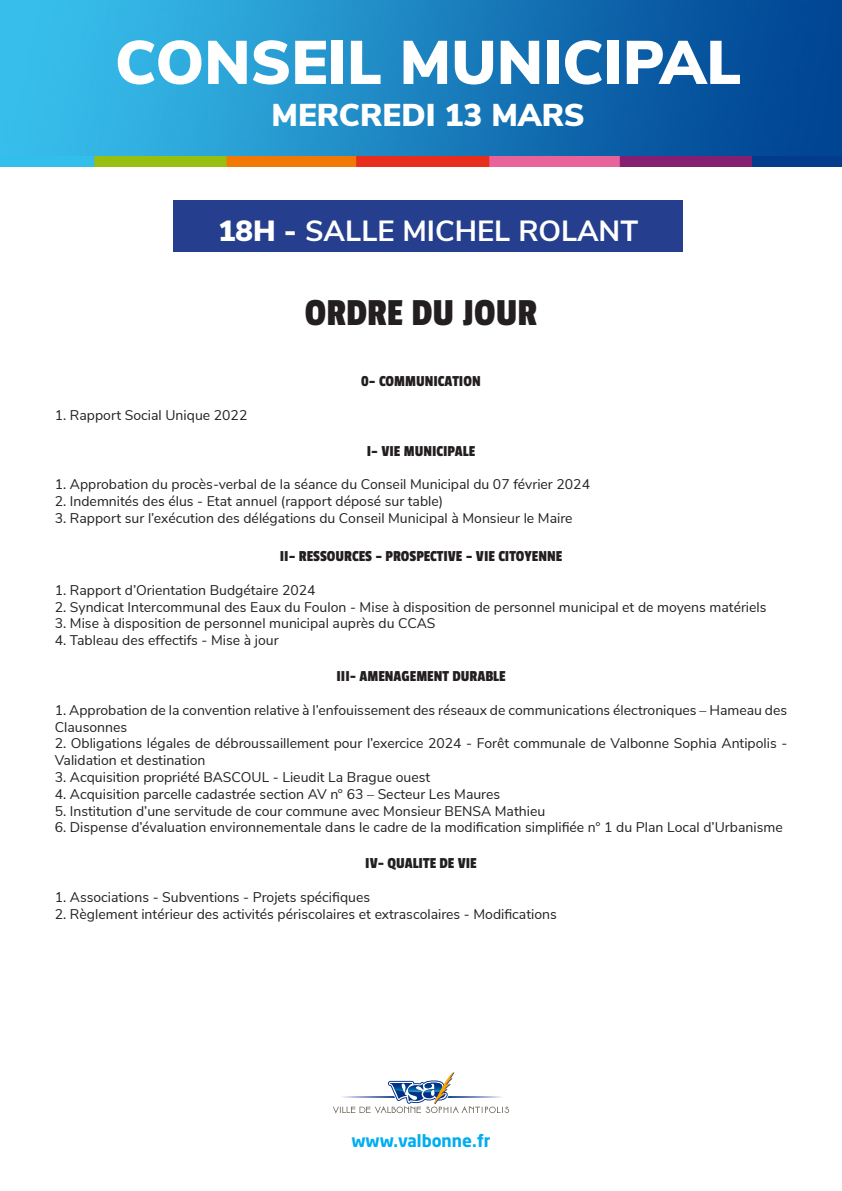
<style>
.page{position:relative;width:842px;height:1191px;background:#fff}
.page>*{position:absolute;margin:0;border:0;box-sizing:border-box;transform-origin:0 0}
.t1{font:900 61.2px "Nunito Sans";color:#fff}
.t2{font:40px "Passion One";color:#231f20}
.t3{font:900 31.5px "Nunito Sans";color:#fff}
.t4{font:700 29.1px "Nunito Sans";color:#fff}
.t5{font:700 16.8px "Neo Sans Std";color:#00aeef}
.Titres{font:16px "Passion One";color:#231f20}
.Titres-2{font:14px/16.8px "Nunito Sans";color:#231f20}
.s1{font-weight:900}
</style>
<div class="page">
<svg style="left:333px;top:1072px;width:176px;height:41px"></svg>
<div style="left:173px;top:201px;width:510px;height:51px;background:#253f8e"></div>
<img style="left:0;top:0;width:842px;height:166px">
<p class="t1" style="left:115px;top:18px;width:628px">CONSEIL MUNICIPAL</p>
<p class="t3" style="left:271px;top:92px;width:315px">MERCREDI 13 MARS</p>
<p class="t4" style="left:218px;top:210px;width:422px"><span class="s1">18H -</span> SALLE MICHEL ROLANT</p>
<p class="t2" style="left:305px;top:291px;width:234px">ORDRE DU JOUR</p>
<p class="Titres-2" style="left:55px;top:405px;width:194px">1. Rapport Social Unique 2022</p>
<p class="Titres" style="left:361px;top:372px;width:121px">0– COMMUNICATION</p>
<p class="Titres" style="left:367px;top:442px;width:110px">I– VIE MUNICIPALE</p>
<p class="Titres-2" style="left:55px;top:475px;width:537px">1. Approbation du procès-verbal de la séance du Conseil Municipal du 07 février 2024</p>
<p class="Titres-2" style="left:55px;top:492px;width:390px">2. Indemnités des élus - Etat annuel (rapport déposé sur table)</p>
<p class="Titres-2" style="left:55px;top:508px;width:519px">3. Rapport sur l’exécution des délégations du Conseil Municipal à Monsieur le Maire</p>
<p class="Titres" style="left:280px;top:548px;width:284px">II– RESSOURCES – PROSPECTIVE – VIE CITOYENNE</p>
<p class="Titres-2" style="left:55px;top:580px;width:262px">1. Rapport d’Orientation Budgétaire 2024</p>
<p class="Titres-2" style="left:55px;top:597px;width:713px">2. Syndicat Intercommunal des Eaux du Foulon - Mise à disposition de personnel municipal et de moyens matériels</p>
<p class="Titres-2" style="left:55px;top:614px;width:382px">3. Mise à disposition de personnel municipal auprès du CCAS</p>
<p class="Titres-2" style="left:55px;top:631px;width:226px">4. Tableau des effectifs - Mise à jour</p>
<p class="Titres" style="left:336px;top:668px;width:171px">III- AMENAGEMENT DURABLE</p>
<p class="Titres-2" style="left:55px;top:700px;width:734px">1. Approbation de la convention relative à l’enfouissement des réseaux de communications électroniques – Hameau des<br>Clausonnes</p>
<p class="Titres-2" style="left:55px;top:734px;width:734px">2. Obligations légales de débroussaillement pour l’exercice 2024 - Forêt communale de Valbonne Sophia Antipolis -<br>Validation et destination</p>
<p class="Titres-2" style="left:55px;top:768px;width:377px">3. Acquisition propriété BASCOUL - Lieudit La Brague ouest</p>
<p class="Titres-2" style="left:55px;top:784px;width:447px">4. Acquisition parcelle cadastrée section AV n° 63 – Secteur Les Maures</p>
<p class="Titres-2" style="left:55px;top:801px;width:492px">5. Institution d’une servitude de cour commune avec Monsieur BENSA Mathieu</p>
<p class="Titres-2" style="left:55px;top:818px;width:729px">6. Dispense d’évaluation environnementale dans le cadre de la modification simplifiée n° 1 du Plan Local d’Urbanisme</p>
<p class="Titres" style="left:365px;top:855px;width:113px">IV- QUALITE DE VIE</p>
<p class="Titres-2" style="left:55px;top:888px;width:317px">1. Associations - Subventions - Projets spécifiques</p>
<p class="Titres-2" style="left:55px;top:904px;width:504px">2. Règlement intérieur des activités périscolaires et extrascolaires - Modifications</p>
<p class="t5" style="left:351px;top:1130px;width:141px">www.valbonne.fr</p>
</div>
